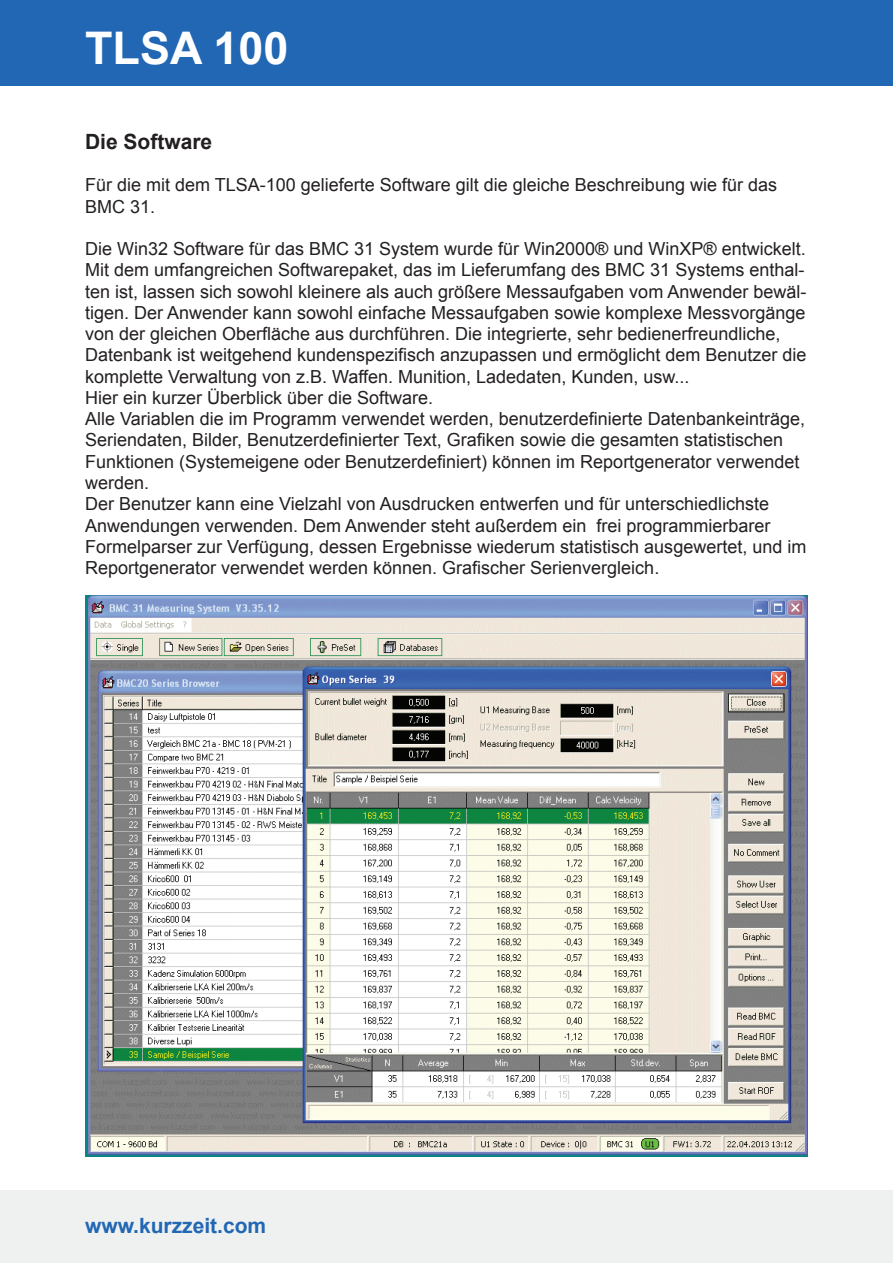
<style>
.page{position:relative;width:893px;height:1263px;background:#fff}
.page>*{position:absolute;margin:0;border:0;box-sizing:border-box;transform-origin:0 0}
.t1{font:700 45px "Arial";color:#fff}
.t2{font:700 21px "Arial";color:#2167b3}
.t3{font:700 21px "Arial";color:#231f20}
.t4{font:18px/21.3px "Arial";color:#231f20}
</style>
<div class="page">
<div style="left:0;top:1191px;width:893px;height:72px;background:#eff0f0"></div>
<div style="left:0;top:0;width:893px;height:85px;background:#2167b3"></div>
<img style="left:85px;top:595px;width:723px;height:562px">
<h1 class="t1" style="left:85px;top:18px;width:205px">TLSA 100</h1>
<p class="t3" style="left:85px;top:127px;width:129px">Die Software</p>
<p class="t4" style="left:85px;top:175px;width:693px">Für die mit dem TLSA-100 gelieferte Software gilt die gleiche Beschreibung wie für das<br>BMC 31.</p>
<p class="t4" style="left:85px;top:238px;width:723px">Die Win32 Software für das BMC 31 System wurde für Win2000® und WinXP® entwickelt.<br>Mit dem umfangreichen Softwarepaket, das im Lieferumfang des BMC 31 Systems enthal&shy;ten ist, lassen sich sowohl kleinere als auch größere Messaufgaben vom Anwender bewäl&shy;tigen. Der Anwender kann sowohl einfache Messaufgaben sowie komplexe Messvorgänge von der gleichen Oberfläche aus durchführen. Die integrierte, sehr bedienerfreundliche, Datenbank ist weitgehend kundenspezifisch anzupassen und ermöglicht dem Benutzer die komplette Verwaltung von z.B. Waffen. Munition, Ladedaten, Kunden, usw...<br>Hier ein kurzer Überblick über die Software.<br>Alle Variablen die im Programm verwendet werden, benutzerdefinierte Datenbankeinträge, Seriendaten, Bilder, Benutzerdefinierter Text, Grafiken sowie die gesamten statistischen Funktionen (Systemeigene oder Benutzerdefiniert) können im Reportgenerator verwendet werden.<br>Der Benutzer kann eine Vielzahl von Ausdrucken entwerfen und für unterschiedlichste Anwendungen verwenden. Dem Anwender steht außerdem ein frei programmierbarer Formelparser zur Verfügung, dessen Ergebnisse wiederum statistisch ausgewertet, und im Reportgenerator verwendet werden können. Grafischer Serienvergleich.</p>
<p class="t2" style="left:85px;top:1212px;width:183px">www.kurzzeit.com</p>
</div>
